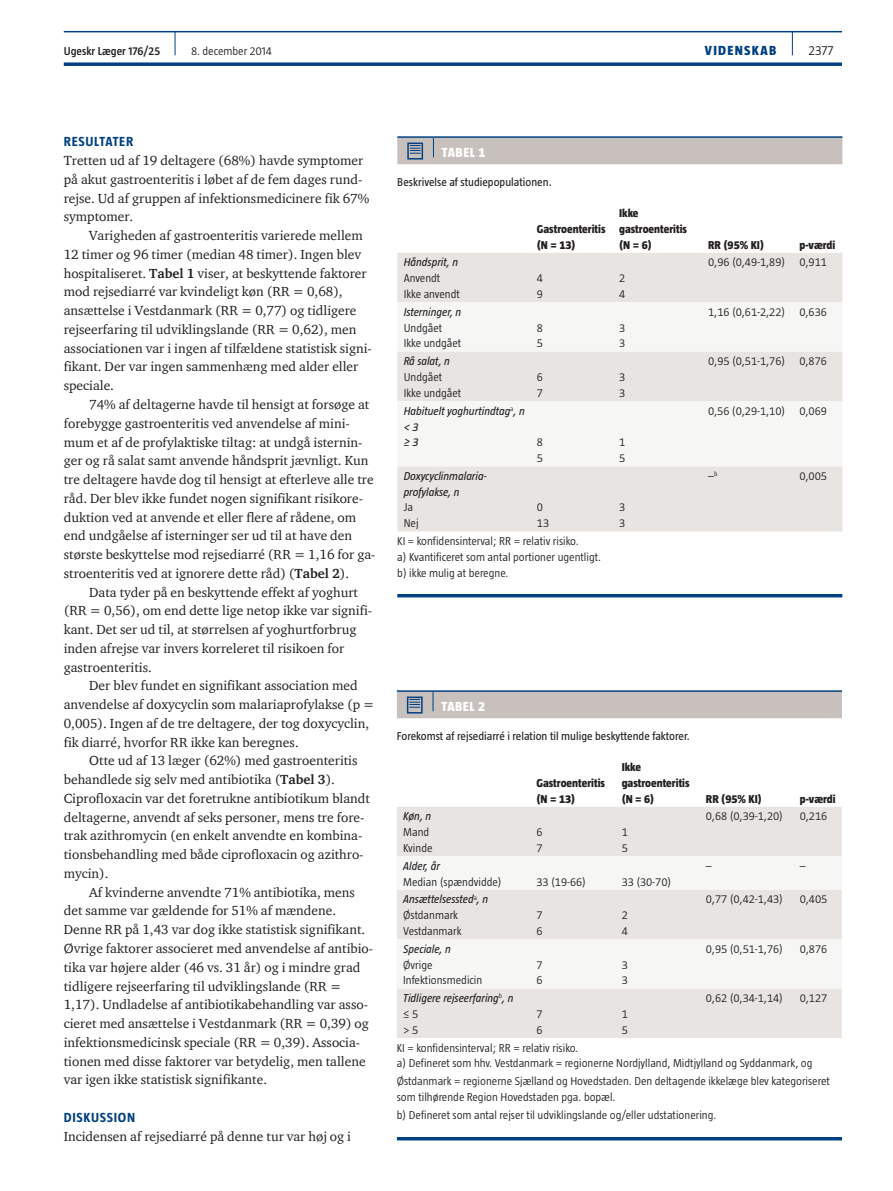
<style>
.page{position:relative;width:893px;height:1191px;background:#fff}
.page>*{position:absolute;margin:0;border:0;box-sizing:border-box;transform-origin:0 0}
.t1{font:13.5px/18.8px "ITC Charter Com";color:#231f20}
.t2{font:700 13.5px "Taz";letter-spacing:.05em;color:#014081}
.t3{font:800 13.5px "Taz";color:#fff}
.t4{font:800 13.5px "Taz";letter-spacing:.095em;color:#014081}
.t5{font:300 13.5px "Taz";color:#231f20}
.t6{font:300 11.7px/15.8px "Taz";color:#231f20}
.t7{font:italic 11.7px/15.8px "Taz";color:#231f20}
.t8{font:800 11.7px/15.8px "Taz";color:#231f20}
.t9{font:11.7px "Taz";color:#231f20}
.t10{font:600 11.7px "Taz";color:#231f20}
.s1{font-weight:700}
.s2{font-weight:400;font-style:italic}
.s3{font-weight:300;font-style:normal}
</style>
<div class="page">
<hr style="left:64px;top:31px;width:778px;height:1px;background:#014081">
<svg style="left:64px;top:62px;width:778px;height:4px"></svg>
<svg style="left:792px;top:32px;width:1px;height:23px"></svg>
<svg style="left:175px;top:32px;width:1px;height:23px"></svg>
<hr style="left:397px;top:136px;width:36px;height:2px;background:#014081">
<hr style="left:433px;top:136px;width:409px;height:2px;background:#014081">
<div style="left:397px;top:137px;width:445px;height:27px;background:#c7c0bc"></div>
<div style="left:397px;top:253px;width:445px;height:278px;background:#e7e4e2"></div>
<svg style="left:397px;top:302px;width:445px;height:164px;fill:#f6f6f5"></svg>
<hr style="left:397px;top:594px;width:445px;height:3px;background:#014081">
<hr style="left:397px;top:690px;width:36px;height:2px;background:#014081">
<hr style="left:433px;top:690px;width:409px;height:2px;background:#014081">
<div style="left:397px;top:691px;width:445px;height:27px;background:#c7c0bc"></div>
<div style="left:397px;top:807px;width:445px;height:231px;background:#e7e4e2"></div>
<svg style="left:397px;top:856px;width:445px;height:132px;fill:#f6f6f5"></svg>
<hr style="left:397px;top:1137px;width:445px;height:3px;background:#014081">
<p class="t10" style="left:64px;top:45px;width:98px">Ugeskr Læger 176/25</p>
<p class="t6" style="left:191px;top:43px;width:82px">8. december 2014</p>
<p class="t4" style="left:705px;top:43px;width:73px">VIDENSKAB</p>
<p class="t5" style="left:808px;top:43px;width:27px">2377</p>
<p class="t2" style="left:64px;top:134px;width:71px">RESULTATER</p>
<p class="t1" style="left:64px;top:151px;width:307px">Tretten ud af 19 deltagere (68%) havde symptomer på akut gastroenteritis i løbet af de fem dages rund&shy;rejse. Ud af gruppen af infektionsmedicinere fik 67% symptomer.</p>
<p class="t1" style="left:64px;top:226px;width:310px;text-indent:26px">Varigheden af gastroenteritis varierede mellem 12 timer og 96 timer (median 48 timer). Ingen blev hospitaliseret. <span class="s1">Tabel 1</span> viser, at beskyttende faktorer mod rejsediarré var kvindeligt køn (RR = 0,68), ansættelse i Vestdanmark (RR = 0,77) og tidligere rejseerfaring til udviklingslande (RR = 0,62), men associationen var i ingen af tilfældene statistisk signi&shy;fikant. Der var ingen sammenhæng med alder eller speciale.</p>
<p class="t1" style="left:64px;top:395px;width:313px;text-indent:26px">74% af deltagerne havde til hensigt at forsøge at forebygge gastroenteritis ved anvendelse af mini&shy;mum et af de profylaktiske tiltag: at undgå isternin&shy;ger og rå salat samt anvende håndsprit jævnligt. Kun tre deltagere havde dog til hensigt at efterleve alle tre råd. Der blev ikke fundet nogen signifikant risikore&shy;duktion ved at anvende et eller flere af rådene, om end undgåelse af isterninger ser ud til at have den største beskyttelse mod rejsediarré (RR = 1,16 for ga&shy;stroenteritis ved at ignorere dette råd) (<span class="s1">Tabel 2</span>).</p>
<p class="t1" style="left:64px;top:582px;width:310px;text-indent:26px">Data tyder på en beskyttende effekt af yoghurt (RR = 0,56), om end dette lige netop ikke var signifi&shy;kant. Det ser ud til, at størrelsen af yoghurtforbrug inden afrejse var invers korreleret til risikoen for gastroenteritis.</p>
<p class="t1" style="left:64px;top:676px;width:312px;text-indent:26px">Der blev fundet en signifikant association med anvendelse af doxycyclin som malariaprofylakse (p = 0,005). Ingen af de tre deltagere, der tog doxycyclin, fik diarré, hvorfor RR ikke kan beregnes.</p>
<p class="t1" style="left:64px;top:751px;width:308px;text-indent:26px">Otte ud af 13 læger (62%) med gastroenteritis behandlede sig selv med antibiotika (<span class="s1">Tabel 3</span>).<br>Ciprofloxacin var det foretrukne antibiotikum blandt deltagerne, anvendt af seks personer, mens tre fore&shy;trak azithromycin (en enkelt anvendte en kombina&shy;tionsbehandling med både ciprofloxacin og azithro&shy;mycin).</p>
<p class="t1" style="left:64px;top:882px;width:311px;text-indent:26px">Af kvinderne anvendte 71% antibiotika, mens det samme var gældende for 51% af mændene.<br>Denne RR på 1,43 var dog ikke statistisk signifikant.<br>Øvrige faktorer associeret med anvendelse af antibio&shy;tika var højere alder (46 vs. 31 år) og i mindre grad tidligere rejseerfaring til udviklingslande (RR = 1,17). Undladelse af antibiotikabehandling var asso&shy;cieret med ansættelse i Vestdanmark (RR = 0,39) og infektionsmedicinsk speciale (RR = 0,39). Associa&shy;tionen med disse faktorer var betydelig, men tallene var igen ikke statistisk signifikante.</p>
<p class="t2" style="left:64px;top:1109px;width:64px">DISKUSSION</p>
<p class="t1" style="left:64px;top:1126px;width:289px">Incidensen af rejsediarré på denne tur var høj og i</p>
<p class="t3" style="left:442px;top:145px;width:8px">Tabe</p>
<p class="t3" style="left:470px;top:145px;width:17px">l 1</p>
<p class="t9" style="left:397px;top:176px;width:156px">Beskrivelse af studiepopulationen.</p>
<p class="t8" style="left:537px;top:221px;width:70px">Gastroenteritis (N = 13)</p>
<p class="t8" style="left:619px;top:205px;width:69px">Ikke gastroenteritis (N = 6)</p>
<p class="t7" style="left:404px;top:254px;width:56px">Håndsprit, n</p>
<p class="t6" style="left:404px;top:270px;width:58px">Anvendt<br>Ikke anvendt</p>
<p class="t6" style="left:537px;top:270px;width:8px">4<br>9</p>
<p class="t6" style="left:619px;top:270px;width:8px">2<br>4</p>
<p class="t7" style="left:404px;top:304px;width:59px">Isterninger, n</p>
<p class="t6" style="left:404px;top:319px;width:59px">Undgået<br>Ikke undgået</p>
<p class="t6" style="left:537px;top:319px;width:8px">8<br>5</p>
<p class="t6" style="left:619px;top:319px;width:8px">3<br>3</p>
<p class="t7" style="left:404px;top:353px;width:48px">Rå salat, n</p>
<p class="t6" style="left:404px;top:369px;width:59px">Undgået<br>Ikke undgået</p>
<p class="t6" style="left:537px;top:369px;width:8px">6<br>7</p>
<p class="t6" style="left:619px;top:369px;width:8px">3<br>3</p>
<p class="t7" style="left:404px;top:403px;width:123px">Habituelt yoghurtindtag<sup>a</sup>, n &lt; 3<br>≥ 3</p>
<p class="t6" style="left:537px;top:434px;width:8px">8<br>5</p>
<p class="t6" style="left:619px;top:434px;width:8px">1<br>5</p>
<p class="t7" style="left:404px;top:468px;width:84px">Doxycyclinmalaria&shy;profylakse, n</p>
<p class="t6" style="left:404px;top:499px;width:16px">Ja<br>Nej</p>
<p class="t6" style="left:537px;top:499px;width:14px">0<br>13</p>
<p class="t6" style="left:619px;top:499px;width:8px">3<br>3</p>
<p class="t6" style="left:397px;top:533px;width:205px">KI = konfidensinterval; RR = relativ risiko.<br>a) Kvantificeret som antal portioner ugentligt. b) ikke mulig at beregne.</p>
<p class="t8" style="left:708px;top:237px;width:57px">RR (95% KI)</p>
<p class="t8" style="left:799px;top:237px;width:37px">p-værdi</p>
<p class="t6" style="left:708px;top:254px;width:120px">0,96 (0,49-1,89) 0,911</p>
<p class="t6" style="left:708px;top:304px;width:120px">1,16 (0,61-2,22) 0,636</p>
<p class="t6" style="left:708px;top:353px;width:120px">0,95 (0,51-1,76) 0,876</p>
<p class="t6" style="left:708px;top:403px;width:120px">0,56 (0,29-1,10) 0,069</p>
<p class="t6" style="left:708px;top:468px;width:11px">–<sup>b</sup></p>
<p class="t6" style="left:799px;top:468px;width:29px">0,005</p>
<p class="t3" style="left:441px;top:699px;width:8px">Tabe</p>
<p class="t3" style="left:469px;top:699px;width:17px">l 2</p>
<p class="t9" style="left:397px;top:730px;width:294px">Forekomst af rejsediarré i relation til mulige beskyttende faktorer.</p>
<p class="t8" style="left:536px;top:775px;width:70px">Gastroenteritis (N = 13)</p>
<p class="t8" style="left:622px;top:759px;width:69px">Ikke gastroenteritis (N = 6)</p>
<p class="t7" style="left:403px;top:808px;width:30px">Køn, n</p>
<p class="t6" style="left:403px;top:824px;width:31px">Mand<br>Kvinde</p>
<p class="t6" style="left:536px;top:824px;width:8px">6<br>7</p>
<p class="t6" style="left:622px;top:824px;width:8px">1<br>5</p>
<p class="t7" style="left:403px;top:858px;width:38px">Alder, år</p>
<p class="t6" style="left:403px;top:873px;width:100px">Median (spændvidde)</p>
<p class="t6" style="left:536px;top:873px;width:51px">33 (19-66)</p>
<p class="t6" style="left:622px;top:873px;width:51px">33 (30-70)</p>
<p class="t6" style="left:403px;top:891px;width:86px"><span class="s2">Ansættelsessted</span><sup>a</sup><span class="s2">, n<br></span>Østdanmark<br>Vestdanmark</p>
<p class="t6" style="left:536px;top:907px;width:8px">7<br>6</p>
<p class="t6" style="left:622px;top:907px;width:8px">2<br>4</p>
<p class="t7" style="left:403px;top:940px;width:49px">Speciale, n</p>
<p class="t6" style="left:403px;top:956px;width:81px">Øvrige<br>Infektionsmedicin</p>
<p class="t6" style="left:536px;top:956px;width:8px">7<br>6</p>
<p class="t6" style="left:622px;top:956px;width:8px">3<br>3</p>
<p class="t8" style="left:706px;top:790px;width:57px">RR (95% KI)</p>
<p class="t8" style="left:800px;top:790px;width:37px">p-værdi</p>
<p class="t6" style="left:706px;top:808px;width:79px">0,68 (0,39-1,20)</p>
<p class="t6" style="left:800px;top:808px;width:29px">0,216</p>
<p class="t6" style="left:706px;top:858px;width:7px">–</p>
<p class="t6" style="left:800px;top:858px;width:7px">–</p>
<p class="t6" style="left:706px;top:891px;width:79px">0,77 (0,42-1,43)</p>
<p class="t6" style="left:800px;top:891px;width:29px">0,405</p>
<p class="t6" style="left:706px;top:940px;width:79px">0,95 (0,51-1,76)</p>
<p class="t6" style="left:800px;top:940px;width:29px">0,876</p>
<p class="t6" style="left:706px;top:990px;width:79px">0,62 (0,34-1,14)</p>
<p class="t6" style="left:800px;top:990px;width:29px">0,127</p>
<p class="t6" style="left:397px;top:1039px;width:417px">KI = konfidensinterval; RR = relativ risiko.<br>a) Defineret som hhv. Vestdanmark = regionerne Nordjylland, Midtjylland og Syddanmark, og</p>
<p class="t6" style="left:397px;top:1073px;width:434px">Østdanmark = regionerne Sjælland og Hovedstaden. Den deltagende ikkelæge blev kategoriseret som tilhørende Region Hovedstaden pga. bopæl.</p>
<p class="t6" style="left:397px;top:1106px;width:321px">b) Defineret som antal rejser til udviklingslande og/eller udstationering.</p>
<p class="t7" style="left:403px;top:990px;width:112px">Tidligere rejseerfaring<sup>b</sup>, n <span class="s3">≤ 5<br>&gt; 5</span></p>
<p class="t6" style="left:536px;top:1006px;width:8px">7<br>6</p>
<p class="t6" style="left:622px;top:1006px;width:8px">1<br>5</p>
</div>
